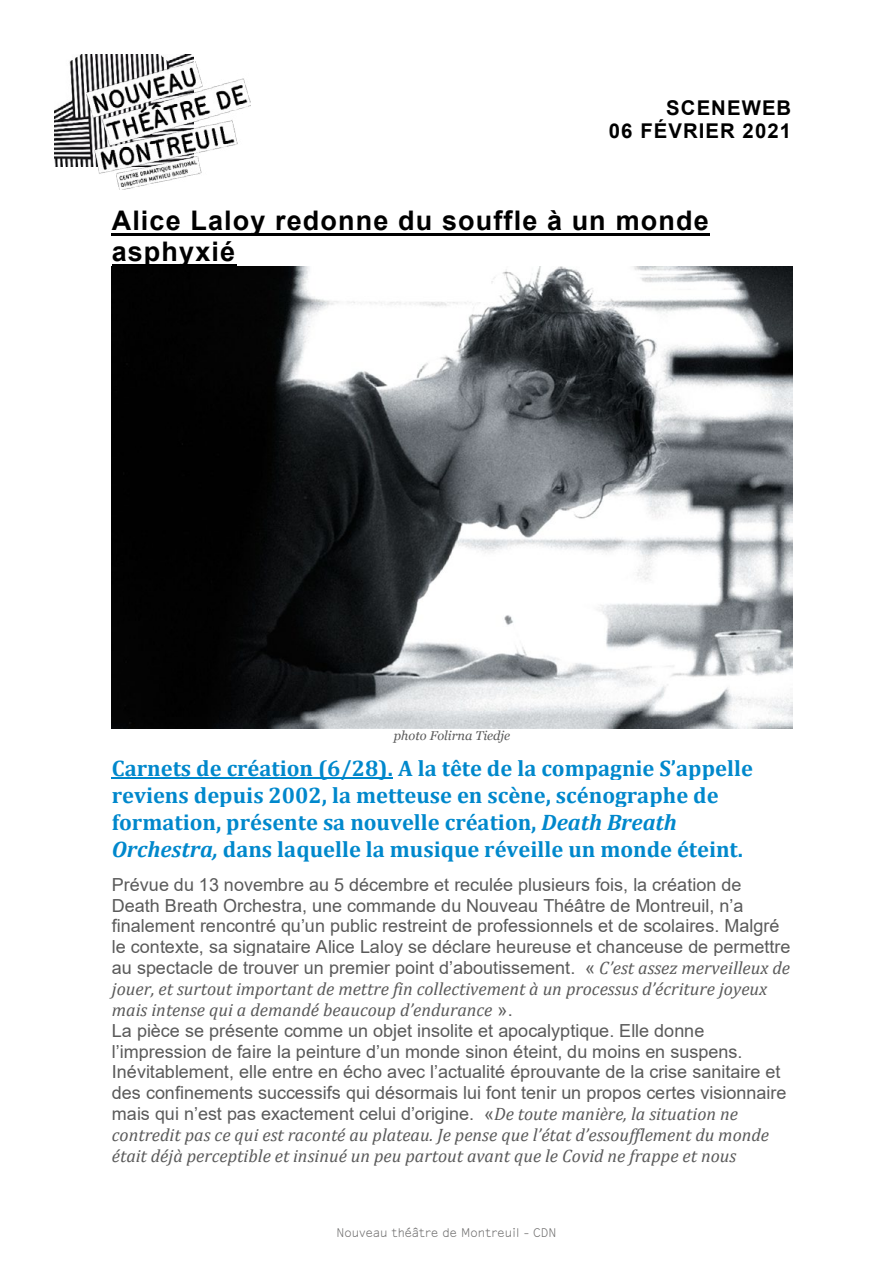
<style>
.page{position:relative;width:893px;height:1263px;background:#fff}
.page>*{position:absolute;margin:0;border:0;box-sizing:border-box;transform-origin:0 0}
.t1{font:700 27px/31.2px "Arial";letter-spacing:.04em;color:#000}
.t2{font:700 22.5px/27px "Cambria";color:#08c}
.t3{font:700 20.4px/23.4px "Arial";letter-spacing:.05em;color:#000;text-align:right}
.t4{font:18px/20.7px "Arial";color:#5a5a5a}
.t5{font:italic 18px/21px "Cambria";letter-spacing:.005em;color:#5a5a5a}
.t6{font:300 13.5px "Recibo";color:#706f6f}
.t7{font:italic 12.75px "Georgia";color:#5a5a5a}
.s1{font-style:italic}
.s2{font-family:"Cambria";font-style:italic}
.s3{font-family:"Arial";font-style:normal}
</style>
<div class="page">
<hr style="left:112px;top:233px;width:598px;height:2px;background:#000">
<hr style="left:112px;top:264px;width:124px;height:3px;background:#000">
<hr style="left:112px;top:777px;width:281px;height:2px;background:#08c">
<img style="left:112px;top:267px;width:680px;height:461px">
<img style="left:54px;top:54px;width:140px;height:112px">
<img style="left:86px;top:61px;width:164px;height:128px">
<p class="t3" style="left:609px;top:96px;width:184px">SCENEWEB<br>06 FÉVRIER 2021</p>
<h1 class="t1" style="left:112px;top:205px;width:599px">Alice Laloy redonne du souffle à un monde asphyxié</h1>
<p class="t7" style="left:394px;top:727px;width:118px">photo Folirna Tiedje</p>
<p class="t2" style="left:112px;top:754px;width:643px">Carnets de création (6/28). A la tête de la compagnie S’appelle reviens depuis 2002, la metteuse en scène, scénographe de formation, présente sa nouvelle création, <span class="s1">Death Breath Orchestra,</span> dans laquelle la musique réveille un monde éteint.</p>
<p class="t4" style="left:112px;top:874px;width:680px">Prévue du 13 novembre au 5 décembre et reculée plusieurs fois, la création de Death Breath Orchestra, une commande du Nouveau Théâtre de Montreuil, n’a finalement rencontré qu’un public restreint de professionnels et de scolaires. Malgré le contexte, sa signataire Alice Laloy se déclare heureuse et chanceuse de permettre au spectacle de trouver un premier point d’aboutissement. « <span class="s2">C’est assez merveilleux de</span></p>
<p class="t5" style="left:112px;top:977px;width:657px">jouer, et surtout important de mettre fin collectivement à un processus d’écriture joyeux mais intense qui a demandé beaucoup d’endurance <span class="s3">».</span></p>
<p class="t4" style="left:112px;top:1020px;width:676px">La pièce se présente comme un objet insolite et apocalyptique. Elle donne l’impression de faire la peinture d’un monde sinon éteint, du moins en suspens.<br>Inévitablement, elle entre en écho avec l’actualité éprouvante de la crise sanitaire et des confinements successifs qui désormais lui font tenir un propos certes visionnaire mais qui n’est pas exactement celui d’origine. «<span class="s2">De toute manière, la situation ne</span></p>
<p class="t5" style="left:112px;top:1124px;width:659px">contredit pas ce qui est raconté au plateau. Je pense que l’état d’essoufflement du monde était déjà perceptible et insinué un peu partout avant que le Covid ne frappe et nous</p>
<p class="t6" style="left:336px;top:1225px;width:221px">Nouveau théâtre de Montreuil - CDN</p>
</div>
